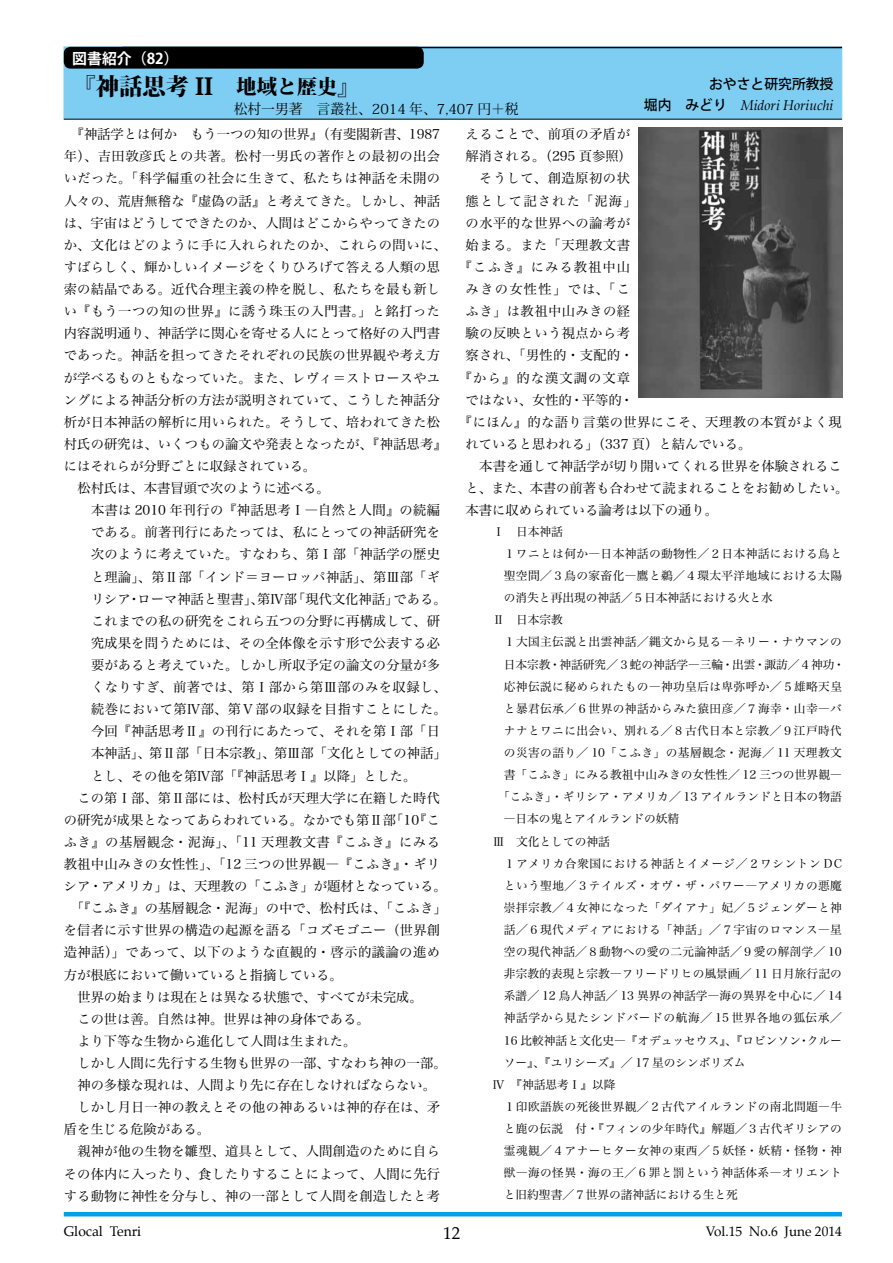
<style>
.page{position:relative;width:893px;height:1263px;background:#fff}
.page>*{position:absolute;margin:0;border:0;box-sizing:border-box;transform-origin:0 0}
.t1{font:800 23.4px "Koz Min Pro";color:#000}
.t2{font:16.95px "Palatino";color:#000}
.t3{font:700 14.85px "Koz Go Pro";color:#fff}
.t4{font:13.8px "Koz Min Pro";color:#000}
.t5{font:italic 13.8px "Palatino";color:#000}
.t6{font:13.8px "Palatino";color:#000}
.t7{font:500 13.8px "Koz Go Pro";color:#000}
.t8{font:13.5px "Palatino";color:#000}
.t9{font:13.35px "Hira Min Pro W3";letter-spacing:.01em;color:#000}
.t10{font:13.35px "Hira Min Pro W3";letter-spacing:.035em;color:#000}
.t11{font:13.35px "Hira Min Pro W3";letter-spacing:.04em;color:#000}
.t12{font:13.35px "Hira Min Pro W3";letter-spacing:.03em;color:#000}
.t13{font:13.35px "Hira Min Pro W3";letter-spacing:.08em;color:#000}
.t14{font:13.35px "Hira Min Pro W3";letter-spacing:.085em;color:#000}
.t15{font:13.35px "Hira Min Pro W3";letter-spacing:.095em;color:#000}
.t16{font:11.7px "Hira Min Pro W3";letter-spacing:.035em;color:#000}
.t17{font:11.7px "Hira Min Pro W3";color:#000}
.t18{font:11.7px "Hira Min Pro W3";letter-spacing:.01em;color:#000}
.t19{font:11.7px "Hira Min Pro W3";letter-spacing:.005em;color:#000}
.t20{font:11.7px "Hira Min Pro W3";letter-spacing:.015em;color:#000}
.s1{font-size:20.25px}
.s2{font-family:"Koz Go Pro";font-weight:500;font-style:normal}
</style>
<div class="page">
<hr style="left:64px;top:1212px;width:778px;height:4px;background:#00a0e9">
<div style="left:64px;top:47px;width:778px;height:72px;background:#7ecef4;border:1px solid #7ecef4"></div>
<hr style="left:64px;top:119px;width:778px;height:1px;background:#000">
<hr style="left:122px;top:47px;width:720px;height:1px;background:#000">
<div style="left:64px;top:47px;width:360px;height:22px;background:#000;border-radius:7px"></div>
<img style="left:639px;top:128px;width:203px;height:270px">
<p class="t3" style="left:72px;top:49px;width:108px">図書紹介（82）</p>
<h1 class="t1" style="left:72px;top:69px;width:334px">『神話思考 II　<span class="s1">地域と歴史</span>』<sup>　　　　</sup></h1>
<p class="t4" style="left:234px;top:99px;width:287px">松村一男著　言叢社、2014 年、7,407 円＋税</p>
<p class="t7" style="left:709px;top:75px;width:126px">おやさと研究所教授</p>
<p class="t5" style="left:630px;top:94px;width:205px"><span class="s2">　堀内　みどり　</span>Midori Horiuchi</p>
<p class="t9" style="left:71px;top:123px;width:371px">『神話学とは何か　もう一つの知の世界』（有斐閣新書、1987</p>
<p class="t10" style="left:64px;top:145px;width:378px">年）、吉田敦彦氏との共著。松村一男氏の著作との最初の出会</p>
<p class="t10" style="left:64px;top:167px;width:378px">いだった。「科学偏重の社会に生きて、私たちは神話を未開の</p>
<p class="t9" style="left:64px;top:189px;width:378px">人々の、荒唐無稽な『虚偽の話』と考えてきた。しかし、神話</p>
<p class="t9" style="left:64px;top:211px;width:378px">は、宇宙はどうしてできたのか、人間はどこからやってきたの</p>
<p class="t10" style="left:64px;top:233px;width:384px">か、文化はどのように手に入れられたのか、これらの問いに、</p>
<p class="t9" style="left:64px;top:256px;width:378px">すばらしく、輝かしいイメージをくりひろげて答える人類の思</p>
<p class="t9" style="left:64px;top:278px;width:378px">索の結晶である。近代合理主義の枠を脱し、私たちを最も新し</p>
<p class="t10" style="left:64px;top:300px;width:378px">い『もう一つの知の世界』に誘う珠玉の入門書。」と銘打った</p>
<p class="t9" style="left:64px;top:322px;width:378px">内容説明通り、神話学に関心を寄せる人にとって格好の入門書</p>
<p class="t9" style="left:64px;top:344px;width:378px">であった。神話を担ってきたそれぞれの民族の世界観や考え方</p>
<p class="t9" style="left:64px;top:366px;width:378px">が学べるものともなっていた。また、レヴィ＝ストロースやユ</p>
<p class="t9" style="left:64px;top:388px;width:378px">ングによる神話分析の方法が説明されていて、こうした神話分</p>
<p class="t9" style="left:64px;top:410px;width:378px">析が日本神話の解析に用いられた。そうして、培われてきた松</p>
<p class="t9" style="left:64px;top:432px;width:385px">村氏の研究は、いくつもの論文や発表となったが、『神話思考』</p>
<p class="t9" style="left:64px;top:455px;width:254px">にはそれらが分野ごとに収録されている。</p>
<p class="t9" style="left:77px;top:477px;width:254px">松村氏は、本書冒頭で次のように述べる。</p>
<p class="t9" style="left:91px;top:499px;width:350px">本書は 2010 年刊行の『神話思考Ⅰ―自然と人間』の続編</p>
<p class="t9" style="left:91px;top:521px;width:351px">である。前著刊行にあたっては、私にとっての神話研究を</p>
<p class="t9" style="left:91px;top:543px;width:350px">次のように考えていた。すなわち、第Ⅰ部「神話学の歴史</p>
<p class="t9" style="left:91px;top:565px;width:350px">と理論」、第Ⅱ部「インド＝ヨーロッパ神話」、第Ⅲ部「ギ</p>
<p class="t9" style="left:91px;top:587px;width:357px">リシア・ローマ神話と聖書」、第Ⅳ部「現代文化神話」である。</p>
<p class="t9" style="left:91px;top:609px;width:350px">これまでの私の研究をこれら五つの分野に再構成して、研</p>
<p class="t9" style="left:91px;top:631px;width:350px">究成果を問うためには、その全体像を示す形で公表する必</p>
<p class="t9" style="left:91px;top:653px;width:350px">要があると考えていた。しかし所収予定の論文の分量が多</p>
<p class="t10" style="left:91px;top:676px;width:357px">くなりすぎ、前著では、第Ⅰ部から第Ⅲ部のみを収録し、</p>
<p class="t10" style="left:91px;top:698px;width:357px">続巻において第Ⅳ部、第Ⅴ部の収録を目指すことにした。</p>
<p class="t9" style="left:91px;top:720px;width:350px">今回『神話思考Ⅱ』の刊行にあたって、それを第Ⅰ部「日</p>
<p class="t9" style="left:91px;top:742px;width:357px">本神話」、第Ⅱ部「日本宗教」、第Ⅲ部「文化としての神話」</p>
<p class="t9" style="left:91px;top:764px;width:327px">とし、その他を第Ⅳ部「『神話思考Ⅰ』以降」とした。</p>
<p class="t9" style="left:77px;top:786px;width:364px">この第Ⅰ部、第Ⅱ部には、松村氏が天理大学に在籍した時代</p>
<p class="t9" style="left:64px;top:808px;width:378px">の研究が成果となってあらわれている。なかでも第Ⅱ部「10『こ</p>
<p class="t11" style="left:64px;top:830px;width:378px">ふき』の基層観念・泥海」、「11 天理教文書『こふき』にみる</p>
<p class="t9" style="left:64px;top:852px;width:378px">教祖中山みきの女性性」、「12 三つの世界観―『こふき』・ギリ</p>
<p class="t9" style="left:64px;top:875px;width:384px">シア・アメリカ」は、天理教の「こふき」が題材となっている。</p>
<p class="t9" style="left:71px;top:897px;width:378px">「『こふき』の基層観念・泥海」の中で、松村氏は、「こふき」</p>
<p class="t9" style="left:64px;top:919px;width:378px">を信者に示す世界の構造の起源を語る「コズモゴニー（世界創</p>
<p class="t10" style="left:64px;top:941px;width:378px">造神話）」であって、以下のような直観的・啓示的議論の進め</p>
<p class="t9" style="left:64px;top:963px;width:281px">方が根底において働いていると指摘している。</p>
<p class="t9" style="left:77px;top:985px;width:347px">世界の始まりは現在とは異なる状態で、すべてが未完成。</p>
<p class="t9" style="left:77px;top:1007px;width:294px">この世は善。自然は神。世界は神の身体である。</p>
<p class="t9" style="left:77px;top:1029px;width:281px">より下等な生物から進化して人間は生まれた。</p>
<p class="t9" style="left:77px;top:1051px;width:371px">しかし人間に先行する生物も世界の一部、すなわち神の一部。</p>
<p class="t9" style="left:77px;top:1074px;width:360px">神の多様な現れは、人間より先に存在しなければならない。</p>
<p class="t9" style="left:77px;top:1096px;width:364px">しかし月日一神の教えとその他の神あるいは神的存在は、矛</p>
<p class="t9" style="left:64px;top:1118px;width:148px">盾を生じる危険がある。</p>
<p class="t9" style="left:77px;top:1140px;width:364px">親神が他の生物を雛型、道具として、人間創造のために自ら</p>
<p class="t9" style="left:64px;top:1162px;width:378px">その体内に入ったり、食したりすることによって、人間に先行</p>
<p class="t9" style="left:64px;top:1184px;width:378px">する動物に神性を分与し、神の一部として人間を創造したと考</p>
<p class="t10" style="left:466px;top:123px;width:166px">えることで、前項の矛盾が</p>
<p class="t9" style="left:466px;top:145px;width:168px">解消される。（295 頁参照）</p>
<p class="t11" style="left:479px;top:167px;width:152px">そうして、創造原初の状</p>
<p class="t14" style="left:466px;top:189px;width:173px">態として記された「泥海」</p>
<p class="t10" style="left:466px;top:211px;width:166px">の水平的な世界への論考が</p>
<p class="t11" style="left:466px;top:233px;width:166px">始まる。また「天理教文書</p>
<p class="t13" style="left:459px;top:256px;width:173px">『こふき』にみる教祖中山</p>
<p class="t15" style="left:466px;top:278px;width:166px">みきの女性性」では、「こ</p>
<p class="t10" style="left:466px;top:300px;width:166px">ふき」は教祖中山みきの経</p>
<p class="t10" style="left:466px;top:322px;width:166px">験の反映という視点から考</p>
<p class="t9" style="left:466px;top:344px;width:169px">察され、「男性的・支配的・</p>
<p class="t13" style="left:459px;top:366px;width:173px">『から』的な漢文調の文章</p>
<p class="t9" style="left:466px;top:388px;width:169px">ではない、女性的・平等的・</p>
<p class="t12" style="left:459px;top:410px;width:384px">『にほん』的な語り言葉の世界にこそ、天理教の本質がよく現</p>
<p class="t9" style="left:466px;top:432px;width:287px">れていると思われる」（337 頁）と結んでいる。</p>
<p class="t9" style="left:479px;top:455px;width:364px">本書を通して神話学が切り開いてくれる世界を体験されるこ</p>
<p class="t9" style="left:466px;top:477px;width:384px">と、また、本書の前著も合わせて読まれることをお勧めしたい。</p>
<p class="t9" style="left:466px;top:499px;width:254px">本書に収められている論考は以下の通り。</p>
<p class="t16" style="left:493px;top:521px;width:72px">Ⅰ　日本神話</p>
<p class="t16" style="left:504px;top:544px;width:340px">１ワニとは何か―日本神話の動物性／２日本神話における鳥と</p>
<p class="t16" style="left:504px;top:566px;width:340px">聖空間／３鳥の家畜化―鷹と鵜／４環太平洋地域における太陽</p>
<p class="t17" style="left:504px;top:588px;width:270px">の消失と再出現の神話／５日本神話における火と水</p>
<p class="t16" style="left:493px;top:610px;width:72px">Ⅱ　日本宗教</p>
<p class="t16" style="left:504px;top:632px;width:340px">１大国主伝説と出雲神話／縄文から見る―ネリー・ナウマンの</p>
<p class="t17" style="left:504px;top:654px;width:342px">日本宗教・神話研究／３蛇の神話学―三輪・出雲・諏訪／４神功・</p>
<p class="t16" style="left:504px;top:676px;width:340px">応神伝説に秘められたもの―神功皇后は卑弥呼か／５雄略天皇</p>
<p class="t16" style="left:504px;top:698px;width:340px">と暴君伝承／６世界の神話からみた猿田彦／７海幸・山幸―バ</p>
<p class="t16" style="left:504px;top:720px;width:340px">ナナとワニに出会い、別れる／８古代日本と宗教／９江戸時代</p>
<p class="t16" style="left:504px;top:743px;width:339px">の災害の語り／ 10「こふき」の基層観念・泥海／ 11 天理教文</p>
<p class="t18" style="left:504px;top:765px;width:339px">書「こふき」にみる教祖中山みきの女性性／ 12 三つの世界観―</p>
<p class="t18" style="left:498px;top:787px;width:345px">「こふき」・ギリシア・アメリカ／ 13 アイルランドと日本の物語</p>
<p class="t17" style="left:504px;top:809px;width:177px">―日本の鬼とアイルランドの妖精</p>
<p class="t17" style="left:493px;top:831px;width:118px">Ⅲ　文化としての神話</p>
<p class="t16" style="left:504px;top:853px;width:340px">１アメリカ合衆国における神話とイメージ／２ワシントン DC</p>
<p class="t16" style="left:504px;top:875px;width:340px">という聖地／３テイルズ・オヴ・ザ・パワー―アメリカの悪魔</p>
<p class="t16" style="left:504px;top:897px;width:340px">崇拝宗教／４女神になった「ダイアナ」妃／５ジェンダーと神</p>
<p class="t16" style="left:504px;top:919px;width:340px">話／６現代メディアにおける「神話」／７宇宙のロマンス―星</p>
<p class="t16" style="left:504px;top:942px;width:339px">空の現代神話／８動物への愛の二元論神話／９愛の解剖学／ 10</p>
<p class="t18" style="left:504px;top:964px;width:339px">非宗教的表現と宗教―フリードリヒの風景画／ 11 日月旅行記の</p>
<p class="t19" style="left:504px;top:986px;width:340px">系譜／ 12 鳥人神話／ 13 異界の神話学―海の異界を中心に／ 14</p>
<p class="t16" style="left:504px;top:1008px;width:339px">神話学から見たシンドバードの航海／ 15 世界各地の狐伝承／</p>
<p class="t17" style="left:504px;top:1030px;width:340px">16 比較神話と文化史―『オデュッセウス』、『ロビンソン・クルー</p>
<p class="t17" style="left:504px;top:1052px;width:243px">ソー』、『ユリシーズ』／ 17 星のシンボリズム</p>
<p class="t16" style="left:493px;top:1074px;width:124px">Ⅳ　『神話思考Ⅰ』以降</p>
<p class="t16" style="left:504px;top:1096px;width:340px">１印欧語族の死後世界観／２古代アイルランドの南北問題―牛</p>
<p class="t20" style="left:504px;top:1118px;width:339px">と鹿の伝説　付・『フィンの少年時代』解題／３古代ギリシアの</p>
<p class="t16" style="left:504px;top:1141px;width:340px">霊魂観／４アナーヒター女神の東西／５妖怪・妖精・怪物・神</p>
<p class="t16" style="left:504px;top:1163px;width:340px">獣―海の怪異・海の王／６罪と罰という神話体系―オリエント</p>
<p class="t17" style="left:504px;top:1185px;width:235px">と旧約聖書／７世界の諸神話における生と死</p>
<p class="t6" style="left:64px;top:1220px;width:79px">Glocal Tenri</p>
<p class="t2" style="left:443px;top:1219px;width:19px">12</p>
<p class="t8" style="left:706px;top:1220px;width:137px">Vol.15 No.6 June 2014</p>
</div>
